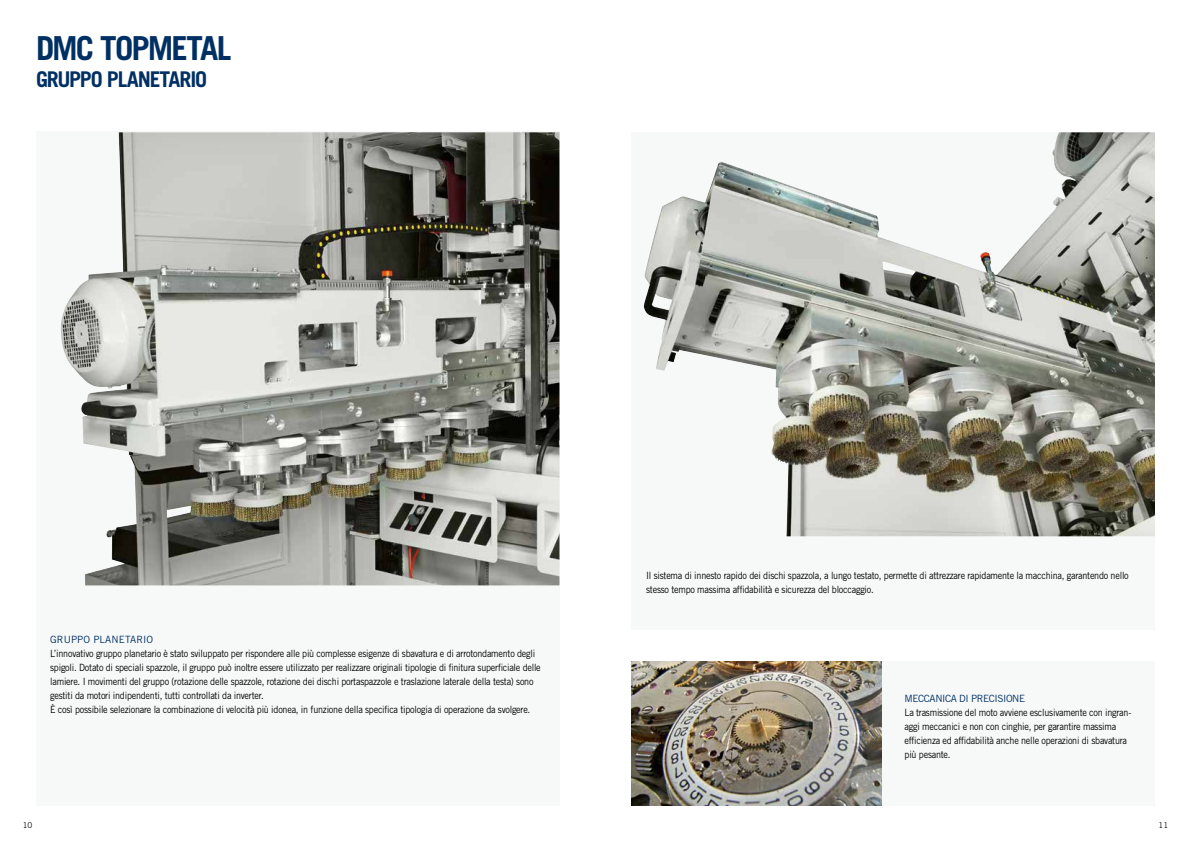
<style>
.page{position:relative;width:1191px;height:842px;background:#fff}
.page>*{position:absolute;margin:0;border:0;box-sizing:border-box;transform-origin:0 0}
.t1{font:700 33.1px "Trade Gothic LT Std";letter-spacing:-.06em;color:#003063}
.t2{font:700 21.7px "Trade Gothic LT Std";letter-spacing:-.055em;color:#003063}
.t3{font:10px/14px "Trade Gothic LT Std";letter-spacing:-.025em;color:#000;scale:.9 1}
.t4{font:10px "Trade Gothic LT Std";letter-spacing:-.04em;color:#003063}
.t5{font:10px "Trade Gothic LT Std";letter-spacing:.01em;color:#003063}
.t6{font:8px "Trade Gothic LT Std";color:#000}
</style>
<div class="page">
<div style="left:36px;top:131px;width:523px;height:675px;background:#f7f9f9"></div>
<div style="left:631px;top:662px;width:524px;height:144px;background:#f7f9f9"></div>
<div style="left:631px;top:534px;width:524px;height:95px;background:#f7f9f9"></div>
<img style="left:631px;top:662px;width:251px;height:144px">
<img style="left:61px;top:132px;width:498px;height:453px">
<svg style="left:643px;top:132px;width:512px;height:404px"></svg>
<img style="left:644px;top:132px;width:431px;height:323px">
<h1 class="t1" style="left:36px;top:28px;width:197px">DMC TOPMETAL</h1>
<h2 class="t2" style="left:36px;top:65px;width:173px">GRUPPO PLANETARIO</h2>
<p class="t5" style="left:50px;top:633px;width:105px">GRUPPO PLANETARIO</p>
<p class="t3" style="left:50px;top:646px;width:546px">L’innovativo gruppo planetario è stato sviluppato per rispondere alle più complesse esigenze di sbavatura e di arrotondamento degli spigoli. Dotato di speciali spazzole, il gruppo può inoltre essere utilizzato per realizzare originali tipologie di finitura superficiale delle lamiere. I movimenti del gruppo (rotazione delle spazzole, rotazione dei dischi portaspazzole e traslazione laterale della testa) sono gestiti da motori indipendenti, tutti controllati da inverter.<br>È così possibile selezionare la combinazione di velocità più idonea, in funzione della specifica tipologia di operazione da svolgere.</p>
<p class="t3" style="left:646px;top:568px;width:538px">Il sistema di innesto rapido dei dischi spazzola, a lungo testato, permette di attrezzare rapidamente la macchina, garantendo nello stesso tempo massima affidabilità e sicurezza del bloccaggio.</p>
<p class="t4" style="left:904px;top:693px;width:122px">MECCANICA DI PRECISIONE</p>
<p class="t3" style="left:904px;top:706px;width:253px">La trasmissione del moto avviene esclusivamente con ingran&shy;aggi meccanici e non con cinghie, per garantire massima efficienza ed affidabilità anche nelle operazioni di sbavatura più pesante.</p>
<p class="t6" style="left:23px;top:820px;width:11px">10</p>
<p class="t6" style="left:1158px;top:820px;width:11px">11</p>
</div>
